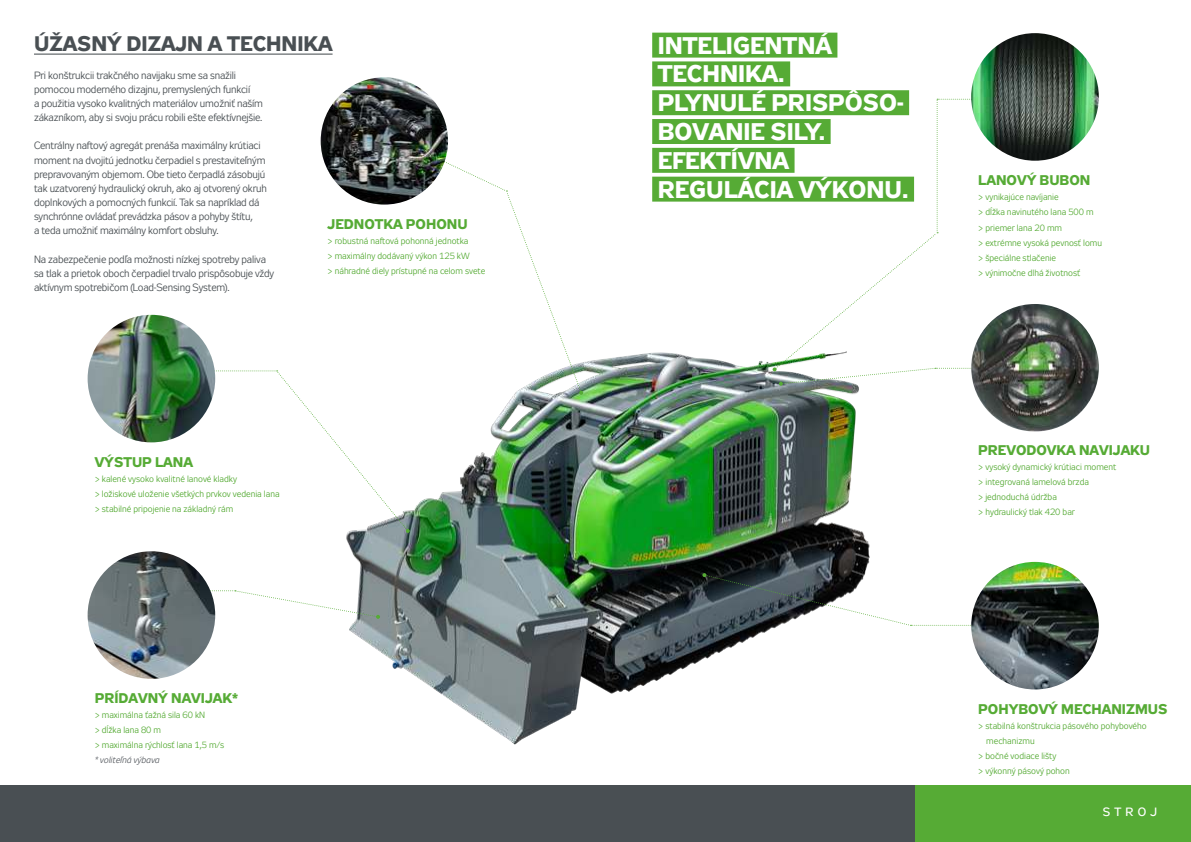
<style>
.page{position:relative;width:1191px;height:842px;background:#fff}
.page>*{position:absolute;margin:0;border:0;box-sizing:border-box;transform-origin:0 0}
.t1{font:700 24px/28.8px "Zeppelin 32";color:#fff}
.t2{font:700 21px "Zeppelin 32";color:#494f53}
.t3{font:700 14px "Zeppelin 32";color:#56ab35}
.t4{font:12px "Zeppelin 32";letter-spacing:.35em;color:#fff}
.t5{font:10.5px/14.2px "Zeppelin 31";letter-spacing:-.015em;color:#494f53}
.t6{font:9px/15px "Zeppelin 31";color:#56ab35}
.t7{font:italic 9px "Zeppelin 31";color:#5d6166}
</style>
<div class="page">
<div style="left:0;top:785px;width:914px;height:57px;background:#494f53"></div>
<div style="left:914px;top:785px;width:277px;height:57px;background:#56ab35"></div>
<img style="left:346px;top:352px;width:524px;height:393px">
<svg style="left:210px;top:590px;width:170px;height:29px"></svg>
<svg style="left:772px;top:99px;width:210px;height:287px"></svg>
<svg style="left:702px;top:573px;width:273px;height:53px"></svg>
<svg style="left:213px;top:141px;width:370px;height:392px"></svg>
<img style="left:88px;top:315px;width:127px;height:127px;border-radius:64px">
<hr style="left:34px;top:54px;width:298px;height:1px;background:#494f53">
<img style="left:971px;top:562px;width:127px;height:127px;border-radius:64px">
<div style="left:652px;top:33px;width:185px;height:25px;background:#56ab35"></div>
<div style="left:652px;top:61px;width:138px;height:25px;background:#56ab35"></div>
<div style="left:652px;top:90px;width:257px;height:25px;background:#56ab35"></div>
<div style="left:652px;top:119px;width:178px;height:25px;background:#56ab35"></div>
<div style="left:652px;top:148px;width:142px;height:25px;background:#56ab35"></div>
<div style="left:652px;top:177px;width:262px;height:25px;background:#56ab35"></div>
<img style="left:88px;top:551px;width:127px;height:128px;border-radius:64px">
<img style="left:971px;top:33px;width:127px;height:128px;border-radius:64px">
<img style="left:971px;top:304px;width:127px;height:128px;border-radius:64px">
<img style="left:321px;top:77px;width:127px;height:128px;border-radius:64px">
<h2 class="t2" style="left:34px;top:32px;width:300px">ÚŽASNÝ DIZAJN A TECHNIKA</h2>
<p class="t5" style="left:34px;top:69px;width:230px">Pri konštrukcii trakčného navijaku sme sa snažili pomocou moderného dizajnu, premyslených funkcií<br>a použitia vysoko kvalitných materiálov umožniť naším zákazníkom, aby si svoju prácu robili ešte efektívnejšie.</p>
<p class="t5" style="left:34px;top:140px;width:234px">Centrálny naftový agregát prenáša maximálny krútiaci moment na dvojitú jednotku čerpadiel s prestaviteľným prepravovaným objemom. Obe tieto čerpadlá zásobujú tak uzatvorený hydraulický okruh, ako aj otvorený okruh doplnkových a pomocných funkcií. Tak sa napríklad dá synchrónne ovládať prevádzka pásov a pohyby štítu,<br>a teda umožniť maximálny komfort obsluhy.</p>
<p class="t5" style="left:34px;top:253px;width:242px">Na zabezpečenie podľa možnosti nízkej spotreby paliva sa tlak a prietok oboch čerpadiel trvalo prispôsobuje vždy aktívnym spotrebičom (Load-Sensing System).</p>
<h3 class="t3" style="left:328px;top:216px;width:141px">JEDNOTKA POHONU</h3>
<p class="t6" style="left:328px;top:234px;width:159px">&gt; robustná naftová pohonná jednotka<br>&gt; maximálny dodávaný výkon 125 kW<br>&gt; náhradné diely prístupné na celom svete</p>
<h3 class="t3" style="left:95px;top:454px;width:100px">VÝSTUP LANA</h3>
<p class="t6" style="left:95px;top:472px;width:186px">&gt; kalené vysoko kvalitné lanové kladky<br>&gt; ložiskové uloženie všetkých prvkov vedenia lana &gt; stabilné pripojenie na základný rám</p>
<h3 class="t3" style="left:95px;top:690px;width:145px">PRÍDAVNÝ NAVIJAK*</h3>
<p class="t6" style="left:95px;top:708px;width:131px">&gt; maximálna ťažná sila 60 kN<br>&gt; dĺžka lana 80 m<br>&gt; maximálna rýchlosť lana 1,5 m/s</p>
<p class="t7" style="left:95px;top:755px;width:66px">* voliteľná výbava</p>
<h1 class="t1" style="left:657px;top:33px;width:252px">INTELIGENTNÁ<br>TECHNIKA.<br>PLYNULÉ PRISPÔSO-<br>BOVANIE SILY.<br>EFEKTÍVNA<br>REGULÁCIA VÝKONU.</h1>
<h3 class="t3" style="left:978px;top:172px;width:114px">LANOVÝ BUBON</h3>
<p class="t6" style="left:978px;top:191px;width:125px">&gt; vynikajúce navíjanie<br>&gt; dĺžka navinutého lana 500 m<br>&gt; priemer lana 20 mm<br>&gt; extrémne vysoká pevnosť lomu &gt; špeciálne stlačenie<br>&gt; výnimočne dlhá životnosť</p>
<h3 class="t3" style="left:978px;top:442px;width:173px">PREVODOVKA NAVIJAKU</h3>
<p class="t6" style="left:978px;top:461px;width:139px">&gt; vysoký dynamický krútiaci moment &gt; integrovaná lamelová brzda<br>&gt; jednoduchá údržba<br>&gt; hydraulický tlak 420 bar</p>
<h3 class="t3" style="left:978px;top:701px;width:191px">POHYBOVÝ MECHANIZMUS</h3>
<p class="t6" style="left:978px;top:719px;width:170px">&gt; stabilná konštrukcia pásového pohybového</p>
<p class="t6" style="left:986px;top:734px;width:50px">mechanizmu</p>
<p class="t6" style="left:978px;top:749px;width:79px">&gt; bočné vodiace lišty</p>
<p class="t6" style="left:978px;top:764px;width:93px">&gt; výkonný pásový pohon</p>
<p class="t4" style="left:1102px;top:805px;width:56px">STROJ</p>
</div>
